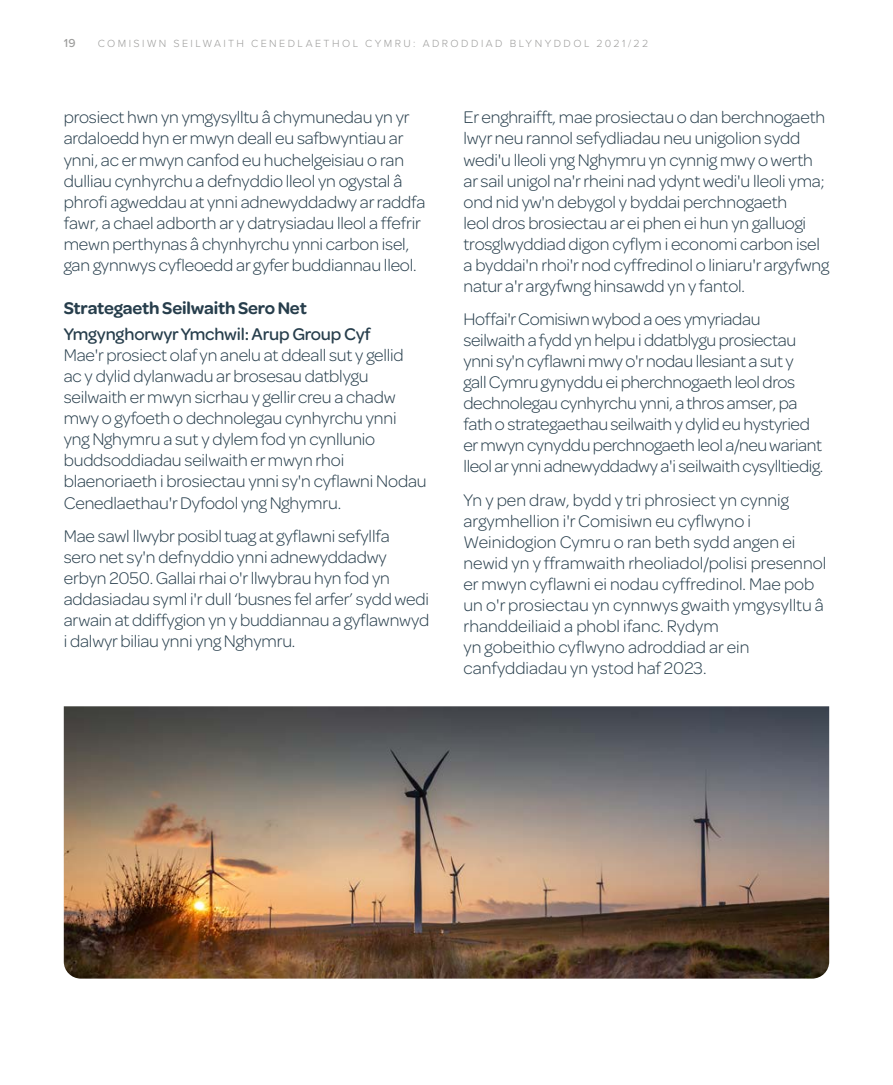
<style>
.page{position:relative;width:893px;height:1085px;background:#fff}
.page>*{position:absolute;margin:0;border:0;box-sizing:border-box;transform-origin:0 0}
.Body{font:300 18px/21px "Omnes";letter-spacing:-.01em;color:#273e4c}
.sub_small{font:500 18px "Omnes";letter-spacing:-.01em;color:#273e4c}
.sub_small-2{font:600 18px "Omnes";letter-spacing:-.01em;color:#273e4c}
.t1{font:500 12px "Proxima Nova";color:#9d9d9c}
.t2{font:300 10.8px "Proxima Nova";letter-spacing:.225em;color:#9d9d9c}
</style>
<div class="page">
<img style="left:64px;top:706px;width:765px;height:272px">
<p class="t1" style="left:64px;top:34px;width:13px">19</p>
<p class="t2" style="left:98px;top:35px;width:552px">COMISIWN SEILWAITH CENEDLAETHOL CYMRU: ADRODDIAD BLYNYDDOL 2021/22</p>
<p class="Body" style="left:64px;top:106px;width:363px">prosiect hwn yn ymgysylltu â chymunedau yn yr ardaloedd hyn er mwyn deall eu safbwyntiau ar ynni, ac er mwyn canfod eu huchelgeisiau o ran dulliau cynhyrchu a defnyddio lleol yn ogystal â phrofi agweddau at ynni adnewyddadwy ar raddfa fawr, a chael adborth ar y datrysiadau lleol a ffefrir mewn perthynas â chynhyrchu ynni carbon isel, gan gynnwys cyfleoedd ar gyfer buddiannau lleol.</p>
<h2 class="sub_small-2" style="left:64px;top:296px;width:245px">Strategaeth Seilwaith Sero Net</h2>
<h2 class="sub_small" style="left:64px;top:322px;width:309px">Ymgynghorwyr Ymchwil: Arup Group Cyf</h2>
<p class="Body" style="left:64px;top:344px;width:364px">Mae'r prosiect olaf yn anelu at ddeall sut y gellid<br>ac y dylid dylanwadu ar brosesau datblygu seilwaith er mwyn sicrhau y gellir creu a chadw mwy o gyfoeth o dechnolegau cynhyrchu ynni yng Nghymru a sut y dylem fod yn cynllunio buddsoddiadau seilwaith er mwyn rhoi blaenoriaeth i brosiectau ynni sy'n cyflawni Nodau Cenedlaethau'r Dyfodol yng Nghymru.</p>
<p class="Body" style="left:64px;top:524px;width:367px">Mae sawl llwybr posibl tuag at gyflawni sefyllfa<br>sero net sy'n defnyddio ynni adnewyddadwy erbyn 2050. Gallai rhai o'r llwybrau hyn fod yn addasiadau syml i'r dull ‘busnes fel arfer’ sydd wedi arwain at ddiffygion yn y buddiannau a gyflawnwyd i dalwyr biliau ynni yng Nghymru.</p>
<p class="Body" style="left:463px;top:106px;width:367px">Er enghraifft, mae prosiectau o dan berchnogaeth lwyr neu rannol sefydliadau neu unigolion sydd wedi'u lleoli yng Nghymru yn cynnig mwy o werth ar sail unigol na'r rheini nad ydynt wedi'u lleoli yma; ond nid yw'n debygol y byddai perchnogaeth<br>leol dros brosiectau ar ei phen ei hun yn galluogi trosglwyddiad digon cyflym i economi carbon isel a byddai'n rhoi'r nod cyffredinol o liniaru'r argyfwng natur a'r argyfwng hinsawdd yn y fantol.</p>
<p class="Body" style="left:463px;top:308px;width:361px">Hoffai'r Comisiwn wybod a oes ymyriadau seilwaith a fydd yn helpu i ddatblygu prosiectau ynni sy'n cyflawni mwy o'r nodau llesiant a sut y<br>gall Cymru gynyddu ei pherchnogaeth leol dros dechnolegau cynhyrchu ynni, a thros amser, pa fath o strategaethau seilwaith y dylid eu hystyried er mwyn cynyddu perchnogaeth leol a/neu wariant lleol ar ynni adnewyddadwy a'i seilwaith cysylltiedig.</p>
<p class="Body" style="left:463px;top:488px;width:364px">Yn y pen draw, bydd y tri phrosiect yn cynnig argymhellion i'r Comisiwn eu cyflwyno i Weinidogion Cymru o ran beth sydd angen ei newid yn y fframwaith rheoliadol/polisi presennol er mwyn cyflawni ei nodau cyffredinol. Mae pob un o'r prosiectau yn cynnwys gwaith ymgysylltu â rhanddeiliaid a phobl ifanc. Rydym<br>yn gobeithio cyflwyno adroddiad ar ein canfyddiadau yn ystod haf 2023.</p>
</div>
